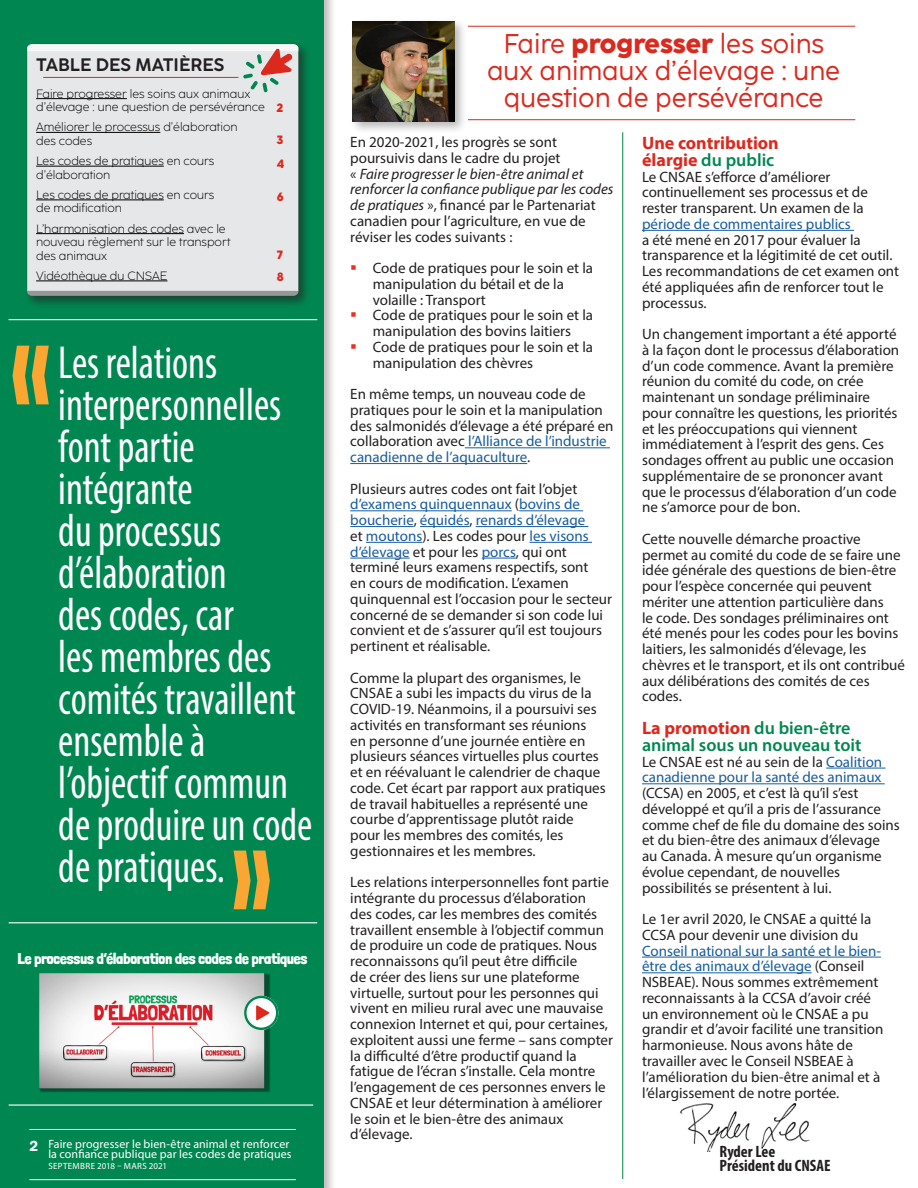
<style>
.page{position:relative;width:918px;height:1188px;background:#fff}
.page>*{position:absolute;margin:0;border:0;box-sizing:border-box;transform-origin:0 0}
.text{font:108px "Impact";color:#faa633}
.Body{font:condensed 46.5px/42px "Myriad Pro";color:#fff;scale:.9 1}
.t1{font:27px/27px "Coco Sharp";color:#dc291e;text-align:center}
.Body-2{font:600 18px/16.5px "Myriad Pro";color:#008751}
.Body-3{font:700 18px/16.5px "Myriad Pro";color:#dc291e}
.t2{font:700 18px "Coco Sharp";color:#231f20}
.Body-4{font:700 condensed 16.5px "Myriad Pro";color:#231f20}
.Body-5{font:15px/15.8px "Myriad Pro";color:#231f20}
.Side_Pages_with_Tab{font:900 15px "Londrina Solid";color:#fff}
.t3{font:600 15px "Franklin Gothic";color:#fff}
.t4{font:300 12px/13.5px "Coco Sharp";color:#000}
.t5{font:12px/10.5px "Myriad Pro";letter-spacing:.005em;color:#fff}
.t6{font:800 12px "Coco Sharp";color:#dc291e}
.t7{font:9px "Myriad Pro";letter-spacing:.035em;color:#fff}
.s1{font-weight:800}
.s2{font-style:italic}
.s3{color:#175d9e}
.s4{font-weight:600;color:#008751}
.s5{font-weight:700;color:#dc291e}
</style>
<div class="page">
<div style="left:0;top:0;width:337px;height:1188px;background:#231f20;opacity:.32"></div>
<div style="left:0;top:0;width:324px;height:1188px;background:#008751"></div>
<hr style="left:29px;top:1129px;width:267px;height:1px;background:#fff">
<hr style="left:29px;top:1179px;width:267px;height:1px;background:#fff">
<div style="left:24px;top:41px;width:287px;height:268px;background:#231f20;opacity:.6"></div>
<div style="left:27px;top:44px;width:271px;height:252px;background:#e6e7e9"></div>
<hr style="left:465px;top:447px;width:145px;height:1px;background:#175d9e">
<hr style="left:350px;top:463px;width:177px;height:1px;background:#175d9e">
<hr style="left:350px;top:510px;width:162px;height:1px;background:#175d9e">
<hr style="left:519px;top:510px;width:64px;height:1px;background:#175d9e">
<hr style="left:350px;top:526px;width:64px;height:1px;background:#175d9e">
<hr style="left:420px;top:526px;width:49px;height:1px;background:#175d9e">
<hr style="left:476px;top:526px;width:112px;height:1px;background:#175d9e">
<hr style="left:366px;top:542px;width:56px;height:1px;background:#175d9e">
<hr style="left:529px;top:542px;width:63px;height:1px;background:#175d9e">
<hr style="left:350px;top:558px;width:60px;height:1px;background:#175d9e">
<hr style="left:482px;top:558px;width:34px;height:1px;background:#175d9e">
<div style="left:349px;top:18px;width:118px;height:117px;background:#231f20;opacity:.32"></div>
<img style="left:352px;top:22px;width:102px;height:100px">
<hr style="left:468px;top:119px;width:387px;height:1px;background:#dc291e">
<hr style="left:468px;top:26px;width:387px;height:1px;background:#dc291e">
<hr style="left:9px;top:922px;width:308px;height:1px;background:#fff">
<hr style="left:9px;top:1104px;width:304px;height:2px;background:#fff">
<hr style="left:9px;top:319px;width:308px;height:1px;background:#fff">
<hr style="left:622px;top:132px;width:1px;height:1047px;background:#008444">
<hr style="left:43px;top:77px;width:195px;height:1px;background:#dc291e">
<hr style="left:642px;top:230px;width:212px;height:1px;background:#175d9e">
<hr style="left:826px;top:768px;width:59px;height:1px;background:#175d9e">
<hr style="left:642px;top:783px;width:243px;height:1px;background:#175d9e">
<hr style="left:642px;top:957px;width:239px;height:1px;background:#175d9e">
<hr style="left:642px;top:972px;width:170px;height:1px;background:#175d9e">
<img style="left:680px;top:1103px;width:130px;height:49px">
<img style="left:39px;top:973px;width:231px;height:119px">
<svg style="left:244px;top:996px;width:34px;height:34px"></svg>
<hr style="left:36px;top:98px;width:91px;height:1px;background:#000">
<hr style="left:36px;top:132px;width:124px;height:1px;background:#000">
<hr style="left:36px;top:166px;width:128px;height:1px;background:#000">
<hr style="left:36px;top:200px;width:128px;height:1px;background:#000">
<hr style="left:36px;top:233px;width:148px;height:1px;background:#000">
<hr style="left:36px;top:281px;width:131px;height:1px;background:#000">
<svg style="left:243px;top:49px;width:50px;height:43px;background:#cfb6b0"></svg>
<p class="t2" style="left:36px;top:52px;width:190px">TABLE DES MATIÈRES</p>
<p class="t4" style="left:36px;top:87px;width:230px">Faire progresser les soins aux animaux d’élevage : une question de persévérance</p>
<p class="t4" style="left:36px;top:120px;width:203px">Améliorer le processus d’élaboration des codes</p>
<p class="t4" style="left:36px;top:154px;width:180px">Les codes de pratiques en cours d’élaboration</p>
<p class="t4" style="left:36px;top:188px;width:180px">Les codes de pratiques en cours de modification</p>
<p class="t4" style="left:36px;top:222px;width:196px">L’harmonisation des codes avec le nouveau règlement sur le transport des animaux</p>
<p class="t4" style="left:36px;top:269px;width:133px">Vidéothèque du CNSAE</p>
<p class="t6" style="left:277px;top:99px;width:8px">2</p>
<p class="t6" style="left:277px;top:131px;width:8px">3</p>
<p class="t6" style="left:277px;top:155px;width:9px">4</p>
<p class="t6" style="left:277px;top:188px;width:8px">6</p>
<p class="t6" style="left:277px;top:246px;width:8px">7</p>
<p class="t6" style="left:277px;top:268px;width:9px">8</p>
<p class="Body" style="left:58px;top:341px;width:284px">Les relations interpersonnelles font partie intégrante<br>du processus d’élaboration<br>des codes, car<br>les membres des comités travaillent ensemble à l’objectif commun de produire un code de pratiques.</p>
<p class="text" style="left:272px;top:970px;width:42px;rotate:-180deg">«</p>
<p class="Side_Pages_with_Tab" style="left:18px;top:949px;width:291px">Le processus d’élaboration des codes de pratiques</p>
<p class="t3" style="left:29px;top:1137px;width:10px">2</p>
<p class="t5" style="left:48px;top:1138px;width:245px">Faire progresser le bien-être animal et renforcer la confiance publique par les codes de pratiques</p>
<p class="t7" style="left:48px;top:1160px;width:120px">SEPTEMBRE 2018 – MARS 2021</p>
<p class="t1" style="left:487px;top:30px;width:355px">Faire <span class="s1">progresser</span> les soins aux animaux d’élevage : une question de persévérance</p>
<p class="Body-5" style="left:350px;top:134px;width:265px">En 2020-2021, les progrès se sont poursuivis dans le cadre du projet<br>« <span class="s2">Faire progresser le bien-être animal et renforcer la confiance publique par les codes de pratiques</span> », financé par le Partenariat canadien pour l’agriculture, en vue de réviser les codes suivants :</p>
<p class="Body-5" style="left:373px;top:260px;width:222px">Code de pratiques pour le soin et la manipulation du bétail et de la volaille : Transport</p>
<p class="Body-5" style="left:373px;top:307px;width:222px">Code de pratiques pour le soin et la manipulation des bovins laitiers</p>
<p class="Body-5" style="left:373px;top:339px;width:222px">Code de pratiques pour le soin et la manipulation des chèvres</p>
<p class="Body-5" style="left:350px;top:386px;width:265px">En même temps, un nouveau code de pratiques pour le soin et la manipulation des salmonidés d’élevage a été préparé en collaboration avec <span class="s3">l’Alliance de l’industrie canadienne de l’aquaculture</span>.</p>
<p class="Body-5" style="left:350px;top:480px;width:263px">Plusieurs autres codes ont fait l’objet <span class="s3">d’examens quinquennaux</span> (<span class="s3">bovins de boucherie</span>, <span class="s3">équidés</span>, <span class="s3">renards d’élevage<br></span>et <span class="s3">moutons</span>). Les codes pour <span class="s3">les visons d’élevage</span> et pour les <span class="s3">porcs</span>, qui ont terminé leurs examens respectifs, sont<br>en cours de modification. L’examen quinquennal est l’occasion pour le secteur concerné de se demander si son code lui convient et de s’assurer qu’il est toujours pertinent et réalisable.</p>
<p class="Body-5" style="left:350px;top:669px;width:257px">Comme la plupart des organismes, le CNSAE a subi les impacts du virus de la COVID-19. Néanmoins, il a poursuivi ses activités en transformant ses réunions en personne d’une journée entière en plusieurs séances virtuelles plus courtes et en réévaluant le calendrier de chaque code. Cet écart par rapport aux pratiques de travail habituelles a représenté une courbe d’apprentissage plutôt raide pour les membres des comités, les gestionnaires et les membres.</p>
<p class="Body-5" style="left:350px;top:874px;width:264px">Les relations interpersonnelles font partie intégrante du processus d’élaboration<br>des codes, car les membres des comités travaillent ensemble à l’objectif commun de produire un code de pratiques. Nous reconnaissons qu’il peut être difficile<br>de créer des liens sur une plateforme virtuelle, surtout pour les personnes qui vivent en milieu rural avec une mauvaise connexion Internet et qui, pour certaines, exploitent aussi une ferme – sans compter la difficulté d’être productif quand la fatigue de l’écran s’installe. Cela montre l’engagement de ces personnes envers le CNSAE et leur détermination à améliorer le soin et le bien-être des animaux d’élevage.</p>
<p class="Body-3" style="left:642px;top:134px;width:138px">Une contribution élargie <span class="s4">du public</span></p>
<p class="Body-5" style="left:642px;top:168px;width:259px">Le CNSAE s’efforce d’améliorer continuellement ses processus et de rester transparent. Un examen de la <span class="s3">période de commentaires publics<br></span>a été mené en 2017 pour évaluer la transparence et la légitimité de cet outil.<br>Les recommandations de cet examen ont été appliquées afin de renforcer tout le processus.</p>
<p class="Body-5" style="left:642px;top:326px;width:259px">Un changement important a été apporté à la façon dont le processus d’élaboration d’un code commence. Avant la première réunion du comité du code, on crée maintenant un sondage préliminaire pour connaître les questions, les priorités et les préoccupations qui viennent immédiatement à l’esprit des gens. Ces sondages offrent au public une occasion supplémentaire de se prononcer avant que le processus d’élaboration d’un code ne s’amorce pour de bon.</p>
<p class="Body-5" style="left:642px;top:531px;width:264px">Cette nouvelle démarche proactive permet au comité du code de se faire une idée générale des questions de bien-être pour l’espèce concernée qui peuvent mériter une attention particulière dans<br>le code. Des sondages préliminaires ont été menés pour les codes pour les bovins laitiers, les salmonidés d’élevage, les chèvres et le transport, et ils ont contribué aux délibérations des comités de ces codes.</p>
<p class="Body-2" style="left:642px;top:720px;width:221px"><span class="s5">La promotion</span> du bien-être animal sous un nouveau toit</p>
<p class="Body-5" style="left:642px;top:753px;width:259px">Le CNSAE est né au sein de la <span class="s3">Coalition canadienne pour la santé des animaux </span>(CCSA) en 2005, et c’est là qu’il s’est développé et qu’il a pris de l’assurance comme chef de file du domaine des soins et du bien-être des animaux d’élevage<br>au Canada. À mesure qu’un organisme évolue cependant, de nouvelles possibilités se présentent à lui.</p>
<p class="Body-5" style="left:642px;top:911px;width:243px">Le 1er avril 2020, le CNSAE a quitté la CCSA pour devenir une division du <span class="s3">Conseil national sur la santé et le bien&shy;être des animaux d’élevage</span> (Conseil NSBEAE). Nous sommes extrêmement reconnaissants à la CCSA d’avoir créé un environnement où le CNSAE a pu grandir et d’avoir facilité une transition harmonieuse. Nous avons hâte de travailler avec le Conseil NSBEAE à l’amélioration du bien-être animal et à l’élargissement de notre portée.</p>
<p class="Body-4" style="left:720px;top:1141px;width:57px">Ryder Lee</p>
<p class="Body-4" style="left:720px;top:1155px;width:112px">Président du CNSAE</p>
</div>
